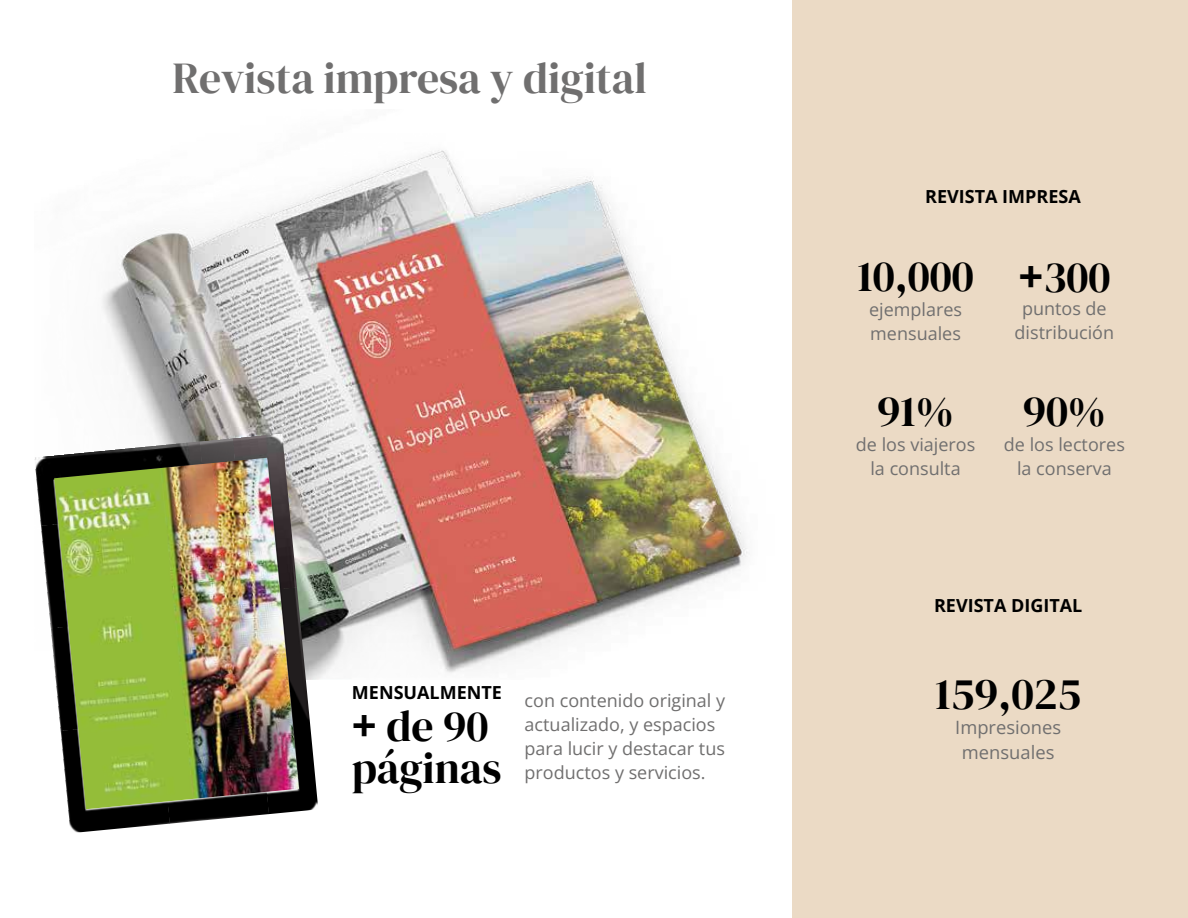
<style>
.page{position:relative;width:1188px;height:918px;background:#fff}
.page>*{position:absolute;margin:0;border:0;box-sizing:border-box;transform-origin:0 0}
.t1{font:44.55px "DM Serif Display";color:#000}
.t2{font:43.65px/42px "DM Serif Display";color:#000}
.t3{font:43.65px "DM Serif Display";color:#706f6f}
.t4{font:18.3px/24.5px "Open Sans";color:#706f6f;text-align:center}
.t5{font:18px/24px "Open Sans";color:#706f6f;text-align:center}
.t6{font:700 18px "Open Sans";color:#000}
.s1{font-family:"Open Sans";font-weight:700}
</style>
<div class="page">
<div style="left:792px;top:0;width:396px;height:918px;background:#ebdac5"></div>
<img style="left:102px;top:150px;width:646px;height:529px">
<img style="left:68px;top:809px;width:98px;height:24px">
<img style="left:160px;top:809px;width:109px;height:15px">
<img style="left:247px;top:587px;width:71px;height:227px">
<img style="left:51px;top:629px;width:3px;height:31px">
<img style="left:41px;top:526px;width:13px;height:103px">
<img style="left:233px;top:433px;width:64px;height:25px">
<img style="left:34px;top:441px;width:166px;height:85px">
<img style="left:200px;top:438px;width:40px;height:20px">
<img style="left:54px;top:458px;width:245px;height:351px">
<h2 class="t3" style="left:172px;top:53px;width:476px">Revista impresa y digital</h2>
<p class="t6" style="left:352px;top:680px;width:151px">MENSUALMENTE</p>
<h2 class="t2" style="left:352px;top:706px;width:151px"><span class="s1">+</span> de 90 páginas</h2>
<p class="t5" style="left:525px;top:688px;width:202px;text-align:left">con contenido original y actualizado, y espacios para lucir y destacar tus productos y servicios.</p>
<p class="t6" style="left:925px;top:185px;width:157px">REVISTA IMPRESA</p>
<h2 class="t2" style="left:857px;top:256px;width:118px">10,000</h2>
<p class="t5" style="left:869px;top:297px;width:95px;text-align:left">ejemplares mensuales</p>
<h2 class="t2" style="left:877px;top:391px;width:78px">91%</h2>
<p class="t5" style="left:856px;top:432px;width:121px">de los viajeros la consulta</p>
<h2 class="t2" style="left:1018px;top:257px;width:94px"><span class="s1">+</span>300</h2>
<p class="t5" style="left:1015px;top:296px;width:101px">puntos de distribución</p>
<h2 class="t2" style="left:1023px;top:391px;width:85px">90%</h2>
<p class="t5" style="left:1004px;top:432px;width:123px">de los lectores la conserva</p>
<p class="t6" style="left:934px;top:593px;width:150px">REVISTA DIGITAL</p>
<h1 class="t1" style="left:935px;top:668px;width:148px">159,025</h1>
<p class="t4" style="left:955px;top:715px;width:107px">Impresiones mensuales</p>
</div>
